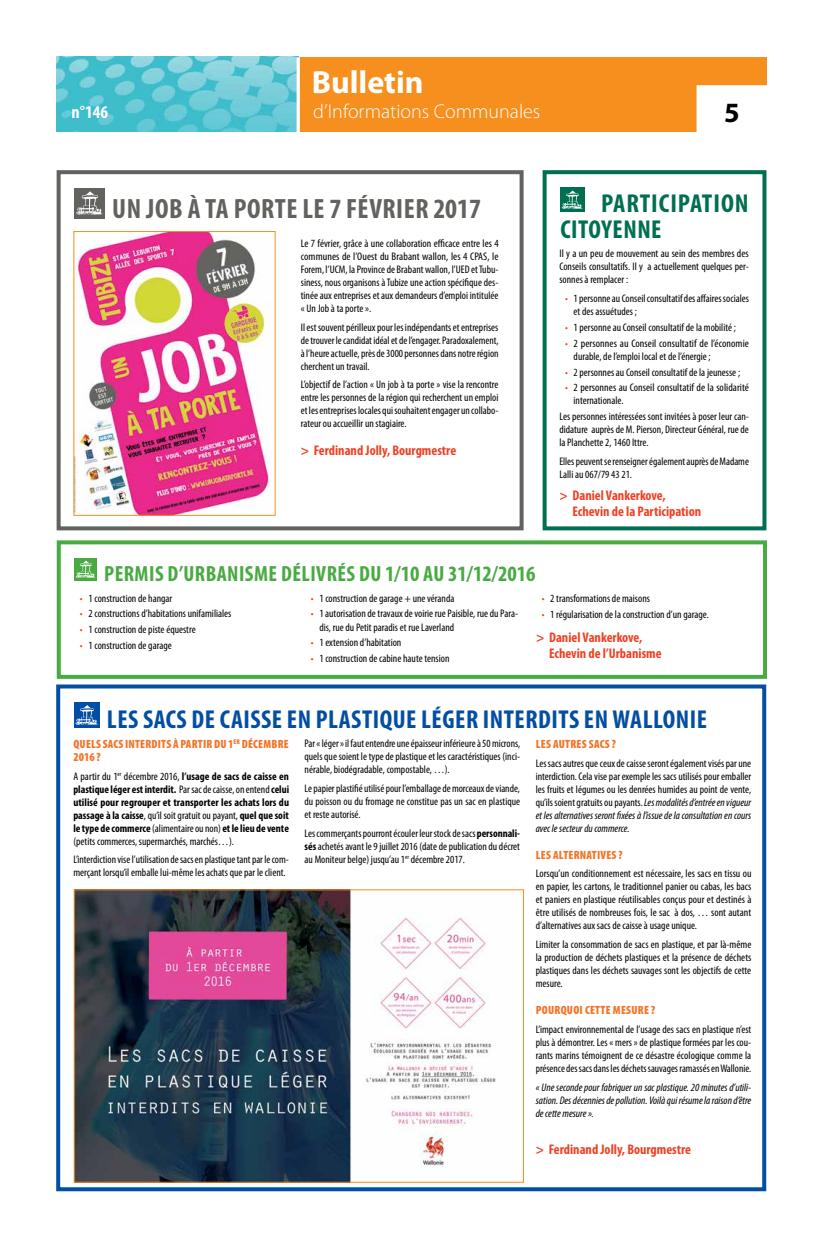
<style>
.page{position:relative;width:823px;height:1248px;background:#fff}
.page>*{position:absolute;margin:0;border:0;box-sizing:border-box;transform-origin:0 0}
.t1{font:700 32px "Myriad Pro";color:#fff}
.t2{font:700 condensed 28px "Myriad Pro";letter-spacing:.02em;color:#62635f}
.t3{font:700 28px "Myriad Pro";color:#000}
.t4{font:700 condensed 26px "Myriad Pro";letter-spacing:.02em;color:#034ea2}
.t5{font:700 condensed 26px/26px "Myriad Pro";letter-spacing:.025em;color:#006f51}
.t6{font:700 condensed 22px "Myriad Pro";letter-spacing:.02em;color:#49aa42}
.t7{font:300 20px "Myriad Pro";color:#fff}
.t8{font:700 condensed 18px "Myriad Pro";color:#fff}
.t9{font:700 condensed 14px/16px "Myriad Pro";color:#ef4123}
.t10{font:900 condensed 12px/13px "Myriad Pro";letter-spacing:.02em;color:#f47429}
.t11{font:condensed 11px/13px "Myriad Pro";color:#000;text-align:justify}
.t12{font:700 condensed 11px/13px "Myriad Pro";color:#000;text-align:justify}
.t13{font:italic condensed 11px/13px "Myriad Pro";color:#000;text-align:justify}
.s1{color:#ef4123}
.s2{font-weight:400}
.s3{font-weight:700}
.s4{font-style:italic}
.s5{font-size:10px}
</style>
<div class="page">
<div style="left:288px;top:57px;width:478px;height:74px;background:#f78f1e"></div>
<img style="left:57px;top:57px;width:239px;height:74px">
<svg style="left:296px;top:57px;width:4px;height:75px"></svg>
<div style="left:696px;top:85px;width:77px;height:47px;background:#fff;border:2px solid #fff"></div>
<div style="left:74px;top:188px;width:31px;height:30px;background:#62635f"></div>
<svg style="left:76px;top:191px;width:27px;height:24px"></svg>
<div style="left:57px;top:170px;width:466px;height:360px;border:4px solid #62635f"></div>
<div style="left:74px;top:702px;width:26px;height:26px;background:#034ea2"></div>
<svg style="left:75px;top:705px;width:23px;height:20px"></svg>
<div style="left:56px;top:684px;width:709px;height:507px;border:4px solid #034ea2"></div>
<img style="left:76px;top:891px;width:420px;height:289px">
<div style="left:559px;top:188px;width:25px;height:24px;background:#006f51"></div>
<svg style="left:561px;top:191px;width:21px;height:18px"></svg>
<div style="left:542px;top:170px;width:224px;height:360px;border:4px solid #006f51"></div>
<img style="left:76px;top:233px;width:194px;height:280px">
<div style="left:74px;top:558px;width:23px;height:22px;background:#49aa42"></div>
<svg style="left:76px;top:560px;width:19px;height:18px"></svg>
<div style="left:57px;top:540px;width:709px;height:138px;border:4px solid #49aa42"></div>
<h1 class="t1" style="left:311px;top:61px;width:113px">Bulletin</h1>
<h3 class="t7" style="left:313px;top:99px;width:228px">d’Informations Communales</h3>
<h3 class="t8" style="left:72px;top:101px;width:38px">n°146</h3>
<h2 class="t3" style="left:723px;top:94px;width:17px">5</h2>
<h2 class="t2" style="left:112px;top:191px;width:370px">Un Job à ta porte le 7 février 2017</h2>
<p class="t11" style="left:300px;top:236px;width:199px">Le 7 février, grâce à une collaboration efficace entre les 4 communes de l’Ouest du Brabant wallon, les 4 CPAS, le Forem, l’UCM, la Province de Brabant wallon, l’UED et Tubu&shy;siness, nous organisons à Tubize une action spécifique des&shy;tinée aux entreprises et aux demandeurs d’emploi intitulée « Un Job à ta porte ».</p>
<p class="t11" style="left:300px;top:320px;width:199px">Il est souvent périlleux pour les indépendants et entreprises de trouver le candidat idéal et de l’engager. Paradoxalement, à l’heure actuelle, près de 3000 personnes dans notre région cherchent un travail.</p>
<p class="t11" style="left:300px;top:378px;width:199px">L’objectif de l’action « Un job à ta porte » vise la rencontre entre les personnes de la région qui recherchent un emploi et les entreprises locales qui souhaitent engager un collabo&shy;rateur ou accueillir un stagiaire.</p>
<p class="t9" style="left:300px;top:441px;width:157px">&gt; Ferdinand Jolly, Bourgmestre</p>
<h3 class="t5" style="left:560px;top:189px;width:186px;text-indent:41px">Partici pation ci toyenne</h3>
<p class="t11" style="left:559px;top:247px;width:191px">Il y a un peu de mouvement au sein des membres des Conseils consultatifs. Il y a actuellement quelques per&shy;sonnes à remplacer :</p>
<p class="t11" style="left:573px;top:292px;width:177px;text-indent:-9px"><span class="s1">•</span> 1 personne au Conseil consultatif des affaires sociales et des assuétudes ;</p>
<p class="t11" style="left:564px;top:320px;width:172px"><span class="s1">•</span> 1 personne au Conseil consultatif de la mobilité ;</p>
<p class="t11" style="left:573px;top:336px;width:177px;text-indent:-9px"><span class="s1">•</span> 2 personnes au Conseil consultatif de l’économie durable, de l’emploi local et de l’énergie ;</p>
<p class="t11" style="left:564px;top:365px;width:176px"><span class="s1">•</span> 2 personnes au Conseil consultatif de la jeunesse ;</p>
<p class="t11" style="left:573px;top:381px;width:177px;text-indent:-9px"><span class="s1">•</span> 2 personnes au Conseil consultatif de la solidarité internationale.</p>
<p class="t11" style="left:559px;top:410px;width:191px">Les personnes intéressées sont invitées à poser leur can&shy;didature auprès de M. Pierson, Directeur Général, rue de la Planchette 2, 1460 Ittre.</p>
<p class="t11" style="left:559px;top:454px;width:191px">Elles peuvent se renseigner également auprès de Madame<br>Lalli au 067/79 43 21.</p>
<p class="t9" style="left:572px;top:486px;width:130px;text-indent:-13px">&gt; Daniel Vankerkove,<br>Echevin de la Participation</p>
<h3 class="t6" style="left:104px;top:559px;width:112px">Permis d’urbani</h3>
<h3 class="t6" style="left:245px;top:559px;width:292px">sme délivrés du 1/10 au 31/12/2016</h3>
<p class="t11" style="left:80px;top:591px;width:94px"><span class="s1">•</span> 1 construction de hangar</p>
<p class="t11" style="left:80px;top:607px;width:153px"><span class="s1">•</span> 2 constructions d’habitations unifamiliales</p>
<p class="t11" style="left:80px;top:623px;width:117px"><span class="s1">•</span> 1 construction de piste équestre</p>
<p class="t11" style="left:80px;top:639px;width:93px"><span class="s1">•</span> 1 construction de garage</p>
<p class="t11" style="left:541px;top:591px;width:110px"><span class="s1">•</span> 2 transformations de maisons</p>
<p class="t11" style="left:541px;top:607px;width:168px"><span class="s1">•</span> 1 régularisation de la construction d’un garage.</p>
<p class="t9" style="left:548px;top:629px;width:114px;text-indent:-13px">&gt; Daniel Vankerkove,<br>Echevin de l’Urbanisme</p>
<p class="t11" style="left:310px;top:591px;width:145px"><span class="s1">•</span> 1 construction de garage + une véranda</p>
<p class="t11" style="left:319px;top:607px;width:200px;text-indent:-9px"><span class="s1">•</span> 1 autorisation de travaux de voirie rue Paisible, rue du Para&shy;dis, rue du Petit paradis et rue Laverland</p>
<p class="t11" style="left:310px;top:636px;width:92px"><span class="s1">•</span> 1 extension d’habitation</p>
<p class="t11" style="left:310px;top:652px;width:140px"><span class="s1">•</span> 1 construction de cabine haute tension</p>
<h3 class="t4" style="left:107px;top:703px;width:579px">Les sacs de caisse en plastique léger interdits en Wallonie</h3>
<p class="t10" style="left:73px;top:737px;width:217px">QUELS SACS INTERDITS À PARTIR DU 1<sup>ER</sup> DÉCEMBRE<br>2016 ?</p>
<p class="t12" style="left:73px;top:769px;width:217px"><span class="s2">A partir du 1</span><sup>er</sup> <span class="s2">décembre 2016,</span> l’usage de sacs de caisse en plastique léger est interdit. <span class="s2">Par sac de caisse, on entend</span> celui utilisé pour regrouper et transporter les achats lors du passage à la caisse<span class="s2">, qu’il soit gratuit ou payant,</span> quel que soit le type de commerce <span class="s2">(alimentaire ou non)</span> et le lieu de vente <span class="s2">(petits commerces, supermarchés, marchés…).</span></p>
<p class="t11" style="left:73px;top:852px;width:217px">L’interdiction vise l’utilisation de sacs en plastique tant par le com&shy;merçant lorsqu’il emballe lui-même les achats que par le client.</p>
<p class="t11" style="left:304px;top:736px;width:217px">Par « léger » il faut entendre une épaisseur inférieure à 50 microns, quels que soient le type de plastique et les caractéristiques (inci&shy;nérable, biodégradable, compostable, …).</p>
<p class="t11" style="left:304px;top:781px;width:217px">Le papier plastifié utilisé pour l’emballage de morceaux de viande, du poisson ou du fromage ne constitue pas un sac en plastique et reste autorisé.</p>
<p class="t11" style="left:304px;top:826px;width:217px">Les commerçants pourront écouler leur stock de sacs <span class="s3">personnali&shy;sés</span> achetés avant le 9 juillet 2016 (date de publication du décret au Moniteur belge) jusqu’au 1<sup>er</sup> décembre 2017.</p>
<p class="t10" style="left:535px;top:737px;width:81px">LES AUTRES SACS ?</p>
<p class="t11" style="left:535px;top:756px;width:217px">Les sacs autres que ceux de caisse seront également visés par une interdiction. Cela vise par exemple les sacs utilisés pour emballer les fruits et légumes ou les denrées humides au point de vente, qu’ils soient gratuits ou payants. <span class="s4">Les modalités d’entrée en vigueur et les alternatives seront fixées à l’issue de la consultation en cours avec le secteur du commerce.</span></p>
<p class="t10" style="left:535px;top:847px;width:88px">LES ALTERNATIVES ?</p>
<p class="t11" style="left:535px;top:867px;width:217px">Lorsqu’un conditionnement est nécessaire, les sacs en tissu ou en papier, les cartons, le traditionnel panier ou cabas, les bacs et paniers en plastique réutilisables conçus pour et destinés à être utilisés de nombreuses fois, le sac à dos, … sont autant d’alternatives aux sacs de caisse à usage unique.</p>
<p class="t11" style="left:535px;top:937px;width:217px">Limiter la consommation de sacs en plastique, et par là-même la production de déchets plastiques et la présence de déchets plastiques dans les déchets sauvages sont les objectifs de cette mesure.</p>
<p class="t10" style="left:535px;top:1003px;width:121px">POURQUOI CETTE MESURE ?</p>
<p class="t11" style="left:535px;top:1022px;width:217px">L’impact environnemental de l’usage des sacs en plastique n’est plus à démontrer. Les « mers » de plastique formées par les cou&shy;rants marins témoignent de ce désastre écologique comme la présence des sacs dans les déchets sauvages ramassés en Wallonie.</p>
<p class="t13" style="left:535px;top:1080px;width:217px">« Une seconde pour fabriquer un sac plastique. 20 minutes d’utili&shy;sation. Des décennies de pollution. Voilà qui résume la raison d’être de cette mesure »<span class="s5">.</span></p>
<p class="t9" style="left:535px;top:1141px;width:157px">&gt; Ferdinand Jolly, Bourgmestre</p>
</div>
